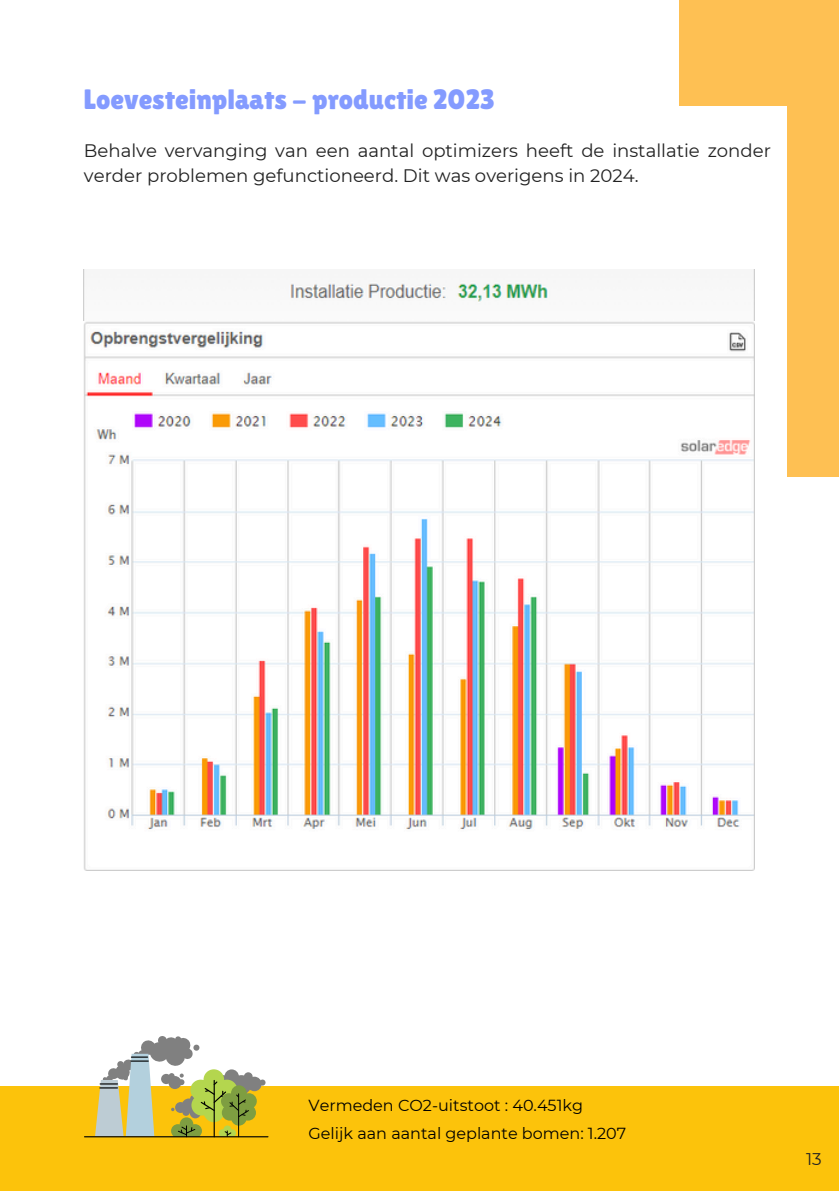
<style>
.page{position:relative;width:839px;height:1191px;background:#fff}
.page>*{position:absolute;margin:0;border:0;box-sizing:border-box;transform-origin:0 0}
.t1{font:28px "Lilita One";color:#849bff}
.t2{font:18px/24.6px "Montserrat";color:#222}
.t3{font:17px "Montserrat";color:#222}
.t4{font:16px "Montserrat";color:#000}
</style>
<div class="page">
<div style="left:0;top:1086px;width:838px;height:105px;background:#fcc30b"></div>
<svg style="left:95px;top:1036px;width:170px;height:100px"></svg>
<hr style="left:84px;top:1136px;width:184px;height:1px;background:#000">
<div style="left:787px;top:52px;width:51px;height:425px;background:#fec053"></div>
<div style="left:679px;top:0;width:159px;height:105px;background:#fec053"></div>
<img style="left:84px;top:269px;width:670px;height:602px">
<p class="t1" style="left:84px;top:83px;width:412px">Loevesteinplaats - productie 2023</p>
<p class="t2" style="left:84px;top:139px;width:688px">Behalve vervanging van een aantal optimizers heeft de installatie zonder verder problemen gefunctioneerd. Dit was overigens in 2024.</p>
<h1 class="t4" style="left:308px;top:1095px;width:276px">Vermeden CO2-uitstoot : 40.451kg</h1>
<h2 class="t4" style="left:308px;top:1123px;width:319px">Gelijk aan aantal geplante bomen: 1.207</h2>
<p class="t3" style="left:806px;top:1149px;width:17px">13</p>
</div>
